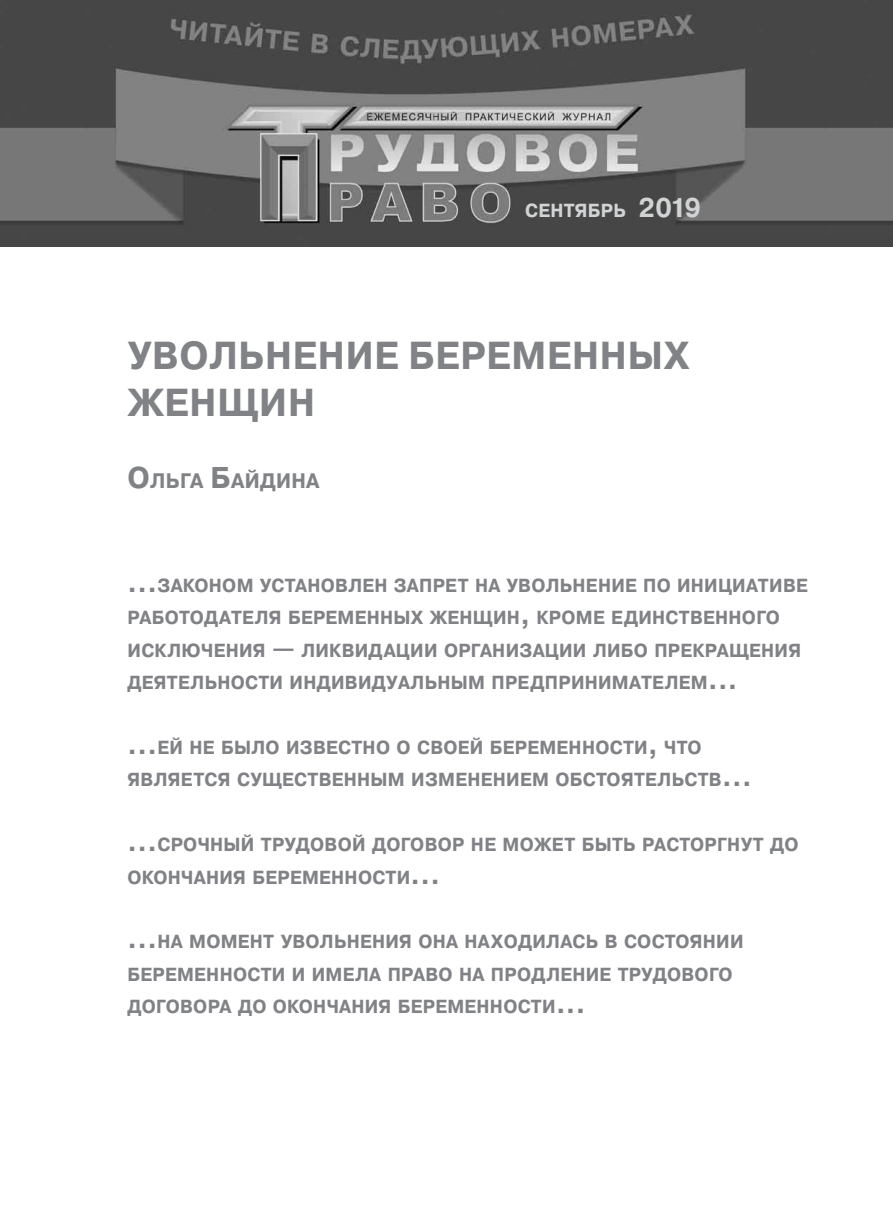
<style>
.page{position:relative;width:893px;height:1212px;background:#fff}
.page>*{position:absolute;margin:0;border:0;box-sizing:border-box;transform-origin:0 0}
.t1{font:700 39px/46.8px "Pragmatica";color:#808285;scale:.94 1}
.t2{font:700 21px "Pragmatica";letter-spacing:.015em;color:#808285;scale:.94 1}
.t3{font:700 18.9px/32.4px "Pragmatica";letter-spacing:.015em;color:#808285;scale:.94 1}
.t4{font:700 18.9px "Pragmatica";letter-spacing:.015em;color:#d1d3d4;scale:.94 1}
.s1{font-size:27px}
.s2{font-size:30px}
</style>
<div class="page">
<img style="left:0;top:0;width:893px;height:247px">
<p class="t4" style="left:525px;top:199px;width:188px">сентябрь <span class="s1">2019</span></p>
<h1 class="t1" style="left:128px;top:332px;width:593px">Увольнение беременных женщин</h1>
<p class="t2" style="left:128px;top:467px;width:206px"><span class="s2">О</span>льга <span class="s2">Б</span>айдина</p>
<p class="t3" style="left:128px;top:569px;width:725px"><span class="s1">...</span>законом установлен запрет на увольнение по инициативе работодателя беременных женщин<span class="s1">,</span> кроме единственного исключения <span class="s1">—</span> ликвидации организации либо прекращения деятельности индивидуальным предпринимателем<span class="s1">...</span></p>
<p class="t3" style="left:128px;top:731px;width:665px"><span class="s1">...</span>ей не было известно о своей беременности<span class="s1">,</span> что является существенным изменением обстоятельств<span class="s1">...</span></p>
<p class="t3" style="left:128px;top:829px;width:210px"><span class="s1">...</span>срочный трудово</p>
<p class="t3" style="left:352px;top:829px;width:78px">й догово</p>
<p class="t3" style="left:452px;top:829px;width:368px">р не может быть расторгнут до</p>
<p class="t3" style="left:128px;top:861px;width:334px">окончания беременности<span class="s1">...</span></p>
<p class="t3" style="left:128px;top:926px;width:657px"><span class="s1">...</span>на момент увольнения она находилась в состоянии беременности и имела право на продление трудово</p>
<p class="t3" style="left:709px;top:958px;width:25px">го</p>
<p class="t3" style="left:128px;top:991px;width:56px">догово</p>
<p class="t3" style="left:208px;top:991px;width:404px">ра до окончания беременности<span class="s1">...</span></p>
</div>
